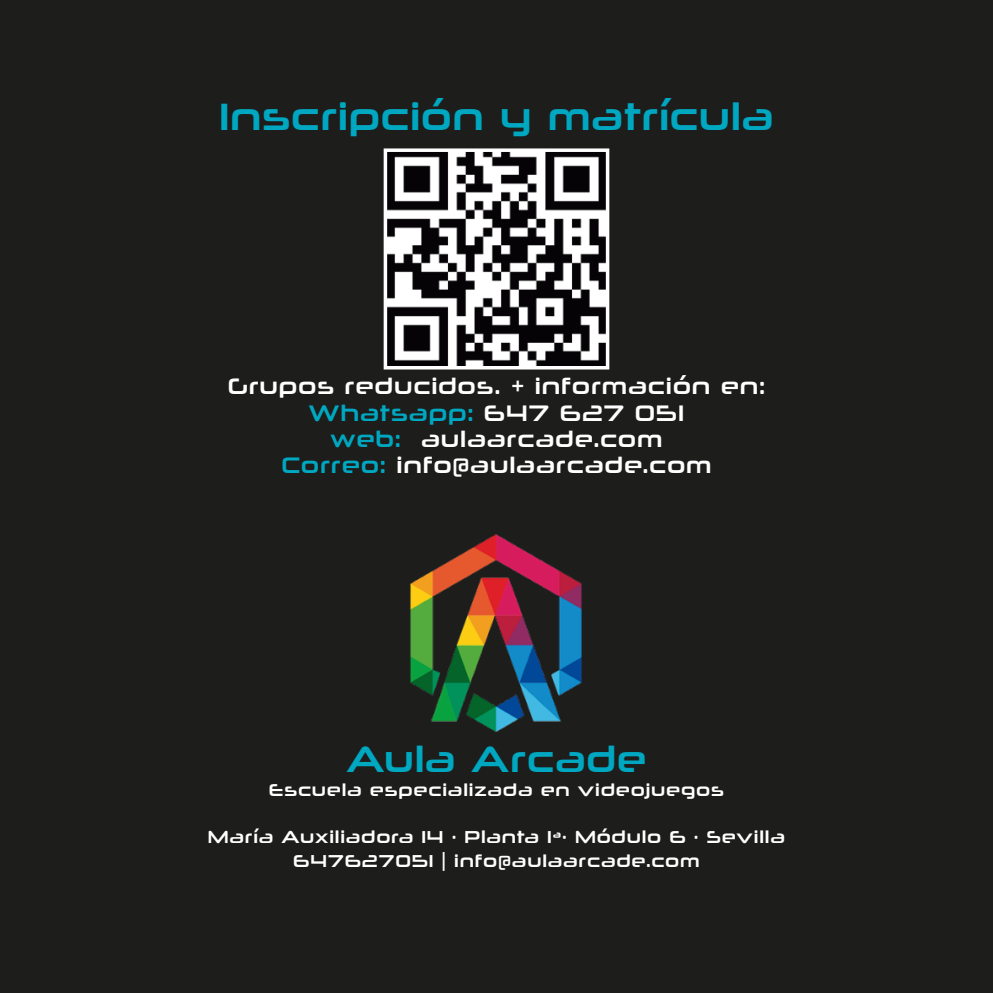
<style>
.page{position:relative;width:993px;height:993px;background:#fff}
.page>*{position:absolute;margin:0;border:0;box-sizing:border-box;transform-origin:0 0}
.t1{font:38.5px "Neuropolitical Rg";letter-spacing:.01em;color:#00a7c0}
.t2{font:36.75px "Neuropolitical Rg";letter-spacing:.01em;color:#00a7c0}
.t3{font:22.75px/26.2px "Neuropolitical Rg";letter-spacing:.035em;color:#fff;text-align:center}
.t4{font:17.5px/23.6px "Neuropolitical Rg";letter-spacing:.04em;color:#fffffc;text-align:center}
.s1{color:#00a7c0}
</style>
<div class="page">
<div style="left:0;top:0;width:992px;height:992px;background:#1d1d1c"></div>
<img style="left:388px;top:153px;width:216px;height:211px">
<div style="left:383px;top:148px;width:226px;height:221px;border:4px solid #fff"></div>
<img style="left:410px;top:534px;width:172px;height:198px">
<h1 class="t1" style="left:219px;top:92px;width:555px">Inscripción y matrícula</h1>
<h3 class="t3" style="left:227px;top:372px;width:539px">Grupos reducidos. + información en:<br><span class="s1">Whatsapp:</span> 647 627 051<br><span class="s1">web:</span> aulaarcade.com<br><span class="s1">Correo:</span> info@aulaarcade.com</h3>
<h2 class="t2" style="left:346px;top:736px;width:301px">Aula Arcade</h2>
<p class="t4" style="left:269px;top:777px;width:456px">Escuela especializada en videojuegos</p>
<p class="t4" style="left:208px;top:824px;width:578px">María Auxiliadora 14 · Planta 1ª· Módulo 6 · Sevilla<br>647627051 | info@aulaarcade.com</p>
</div>
